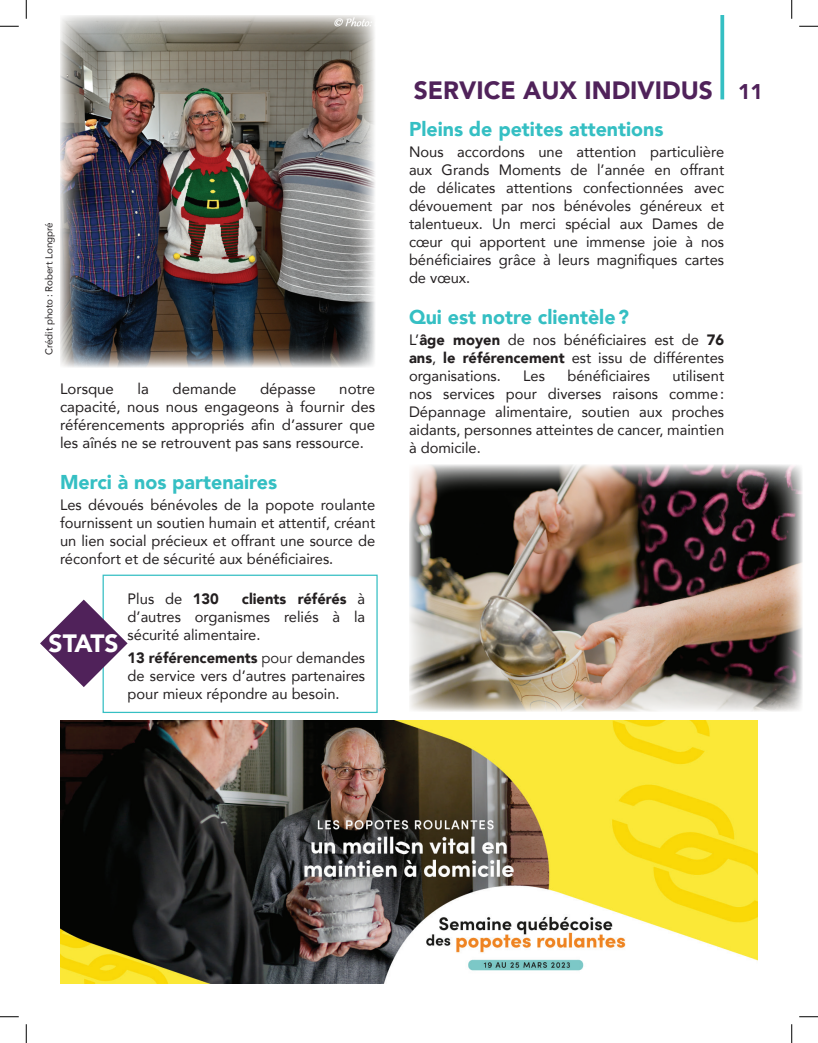
<style>
.page{position:relative;width:818px;height:1043px;background:#fff}
.page>*{position:absolute;margin:0;border:0;box-sizing:border-box;transform-origin:0 0}
.t1{font:900 25px "Avenir";color:#50225a}
.t2{font:900 25px "Avenir";letter-spacing:-.045em;color:#fff}
.t3{font:900 20px "Avenir";color:#35bfc3}
.t4{font:15px/18px "Avenir";color:#231f20;text-align:justify}
.t5{font:10px "Avenir";color:#231f20}
.s1{font-weight:900}
.s2{font-style:inherit}
.s3{font-size:21.25px}
</style>
<div class="page">
<img style="left:409px;top:464px;width:393px;height:247px">
<img style="left:60px;top:15px;width:315px;height:352px">
<svg style="left:720px;top:15px;width:4px;height:84px"></svg>
<div style="left:103px;top:574px;width:274px;height:139px;border:1px solid #35bfc3"></div>
<svg style="left:40px;top:599px;width:88px;height:88px"></svg>
<img style="left:60px;top:721px;width:697px;height:262px">
<svg style="left:0;top:25px;width:19px;height:2px"></svg>
<svg style="left:799px;top:25px;width:19px;height:2px"></svg>
<svg style="left:0;top:1016px;width:19px;height:1px"></svg>
<svg style="left:799px;top:1016px;width:19px;height:1px"></svg>
<svg style="left:25px;top:0;width:2px;height:19px"></svg>
<svg style="left:25px;top:1024px;width:2px;height:18px"></svg>
<svg style="left:791px;top:0;width:1px;height:19px"></svg>
<svg style="left:791px;top:1024px;width:1px;height:18px"></svg>
<p class="t5" style="left:41px;top:355px;width:135px;rotate:-90deg">Crédit photo: Robert Longpré</p>
<p class="t4" style="left:60px;top:379px;width:55px">Lorsque</p>
<p class="t4" style="left:138px;top:379px;width:13px">la</p>
<p class="t4" style="left:172px;top:379px;width:65px">demande</p>
<p class="t4" style="left:260px;top:379px;width:57px">dépasse</p>
<p class="t4" style="left:60px;top:379px;width:316px;text-indent:279px">notre capacité, nous nous engageons à fournir des référencements appropriés afin d’assurer que les aînés ne se retrouvent pas sans ressource.</p>
<h2 class="t3" style="left:60px;top:464px;width:219px">Merci à nos partenaires</h2>
<p class="t4" style="left:60px;top:495px;width:317px">Les dévoués bénévoles de la popote roulante fournissent un soutien humain et attentif, créant un lien social précieux et offrant une source de réconfort et de sécurité aux bénéficiaires.</p>
<h1 class="t2" style="left:49px;top:621px;width:71px">STATS</h1>
<p class="t4" style="left:128px;top:589px;width:239px;text-indent:114px"><span class="s1">clients référés</span> à d’autres organismes reliés à la sécurité alimentaire.</p>
<p class="t4" style="left:128px;top:648px;width:239px"><span class="s1">13 référencements</span> <span class="s2">pour</span> demandes de service vers d’autres partenaires pour mieux répondre au besoin.</p>
<p class="t4" style="left:128px;top:589px;width:93px">Plus de <span class="s1">130</span></p>
<h1 class="t1" style="left:414px;top:69px;width:350px">SERVICE AUX INDIVIDUS <span class="s3">11</span></h1>
<h2 class="t3" style="left:409px;top:112px;width:256px">Pleins de petites attentions</h2>
<p class="t4" style="left:409px;top:142px;width:317px">Nous accordons une attention particulière aux Grands Moments de l’année en offrant de délicates attentions confectionnées avec dévouement par nos bénévoles généreux et talentueux. Un merci spécial aux Dames de cœur qui apportent une immense joie à nos bénéficiaires grâce à leurs magnifiques cartes de vœux.</p>
<h2 class="t3" style="left:409px;top:300px;width:221px">Qui est notre clientèle?</h2>
<p class="t4" style="left:409px;top:330px;width:317px">L’<span class="s1">âge moyen</span> de nos bénéficiaires est de <span class="s1">76 ans</span>, <span class="s1">le référencement</span> est issu de différentes organisations.</p>
<p class="t4" style="left:523px;top:366px;width:23px">Les</p>
<p class="t4" style="left:567px;top:366px;width:84px">bénéficiaires</p>
<p class="t4" style="left:409px;top:366px;width:317px;text-indent:263px">utilisent nos services pour diverses raisons comme:<br>Dépannage alimentaire, soutien aux proches aidants, personnes atteintes de cancer, maintien à domicile.</p>
</div>
